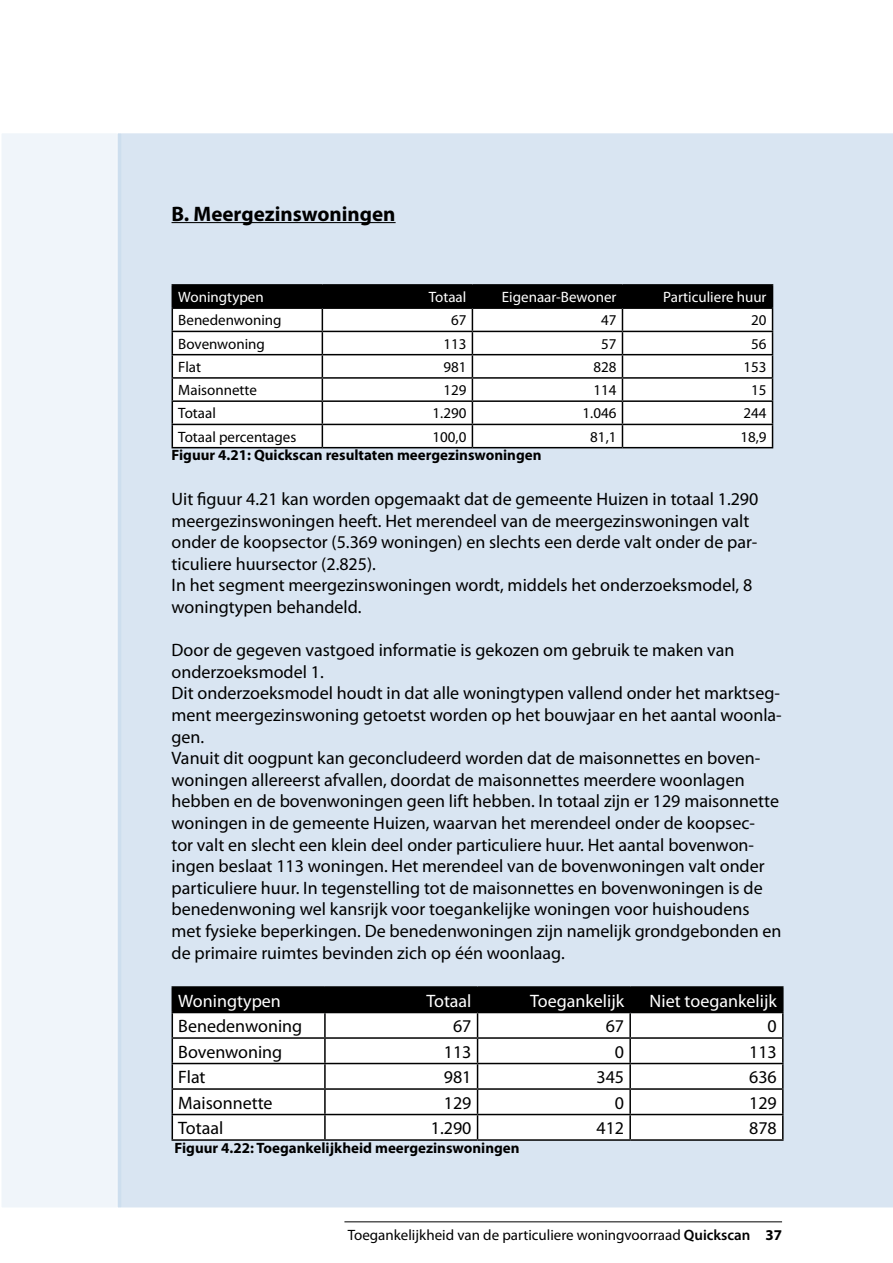
<style>
.page{position:relative;width:893px;height:1263px;background:#fff}
.page>*{position:absolute;margin:0;border:0;box-sizing:border-box;transform-origin:0 0}
.t1{font:700 21px "Myriad Pro";color:#000}
.t2{font:18px/21.6px "Myriad Pro";color:#000}
.t3{font:18px "Myriad Pro";color:#fff}
.t4{font:15px "Myriad Pro";color:#000}
.t5{font:700 15px "Myriad Pro";color:#000}
.t6{font:15px "Myriad Pro";color:#fff}
.s1{font-weight:600}
.s2{font-weight:700}
</style>
<div class="page">
<div style="left:1px;top:133px;width:121px;height:1075px;background:#f0f5fa"></div>
<div style="left:118px;top:133px;width:775px;height:1075px;background:#d9e5f2"></div>
<hr style="left:172px;top:222px;width:224px;height:1px;background:#000">
<hr style="left:172px;top:284px;width:150px;height:2px;background:#000">
<hr style="left:322px;top:284px;width:150px;height:2px;background:#000">
<hr style="left:472px;top:284px;width:150px;height:2px;background:#000">
<hr style="left:622px;top:284px;width:151px;height:2px;background:#000">
<svg style="left:172px;top:285px;width:601px;height:162px"></svg>
<hr style="left:172px;top:447px;width:150px;height:1px;background:#000">
<hr style="left:322px;top:447px;width:150px;height:1px;background:#000">
<hr style="left:472px;top:447px;width:150px;height:1px;background:#000">
<hr style="left:622px;top:447px;width:151px;height:1px;background:#000">
<hr style="left:172px;top:986px;width:153px;height:2px;background:#000">
<hr style="left:325px;top:986px;width:153px;height:2px;background:#000">
<hr style="left:478px;top:986px;width:152px;height:2px;background:#000">
<hr style="left:630px;top:986px;width:154px;height:2px;background:#000">
<hr style="left:782px;top:988px;width:2px;height:24px;background:#000">
<hr style="left:630px;top:1012px;width:154px;height:1px;background:#000">
<hr style="left:782px;top:1013px;width:2px;height:24px;background:#000">
<hr style="left:630px;top:1037px;width:154px;height:2px;background:#000">
<hr style="left:782px;top:1039px;width:2px;height:24px;background:#000">
<hr style="left:630px;top:1063px;width:154px;height:1px;background:#000">
<hr style="left:782px;top:1064px;width:2px;height:24px;background:#000">
<hr style="left:630px;top:1088px;width:154px;height:2px;background:#000">
<hr style="left:782px;top:1090px;width:2px;height:24px;background:#000">
<svg style="left:172px;top:987px;width:611px;height:152px"></svg>
<hr style="left:630px;top:1114px;width:154px;height:1px;background:#000">
<hr style="left:629px;top:1115px;width:2px;height:24px;background:#000">
<hr style="left:782px;top:1115px;width:2px;height:24px;background:#000">
<hr style="left:172px;top:1139px;width:153px;height:2px;background:#000">
<hr style="left:325px;top:1139px;width:153px;height:2px;background:#000">
<hr style="left:478px;top:1139px;width:152px;height:2px;background:#000">
<hr style="left:630px;top:1139px;width:154px;height:2px;background:#000">
<hr style="left:344px;top:1221px;width:438px;height:1px;background:#000">
<p class="t1" style="left:172px;top:205px;width:226px">B. Meergezinswoningen</p>
<p class="t6" style="left:178px;top:291px;width:87px">Woningtypen</p>
<p class="t6" style="left:429px;top:291px;width:39px">Totaal</p>
<p class="t6" style="left:502px;top:291px;width:116px">Eigenaar-Bewoner</p>
<p class="t6" style="left:663px;top:291px;width:105px">Particuliere huur</p>
<p class="t4" style="left:178px;top:315px;width:105px">Benedenwoning</p>
<p class="t4" style="left:451px;top:315px;width:17px">67</p>
<p class="t4" style="left:601px;top:315px;width:17px">47</p>
<p class="t4" style="left:751px;top:315px;width:17px">20</p>
<p class="t4" style="left:178px;top:338px;width:88px">Bovenwoning</p>
<p class="t4" style="left:443px;top:338px;width:25px">113</p>
<p class="t4" style="left:601px;top:338px;width:17px">57</p>
<p class="t4" style="left:751px;top:338px;width:17px">56</p>
<p class="t4" style="left:178px;top:361px;width:24px">Flat</p>
<p class="t4" style="left:443px;top:361px;width:25px">981</p>
<p class="t4" style="left:593px;top:361px;width:25px">828</p>
<p class="t4" style="left:743px;top:361px;width:25px">153</p>
<p class="t4" style="left:178px;top:384px;width:80px">Maisonnette</p>
<p class="t4" style="left:443px;top:384px;width:25px">129</p>
<p class="t4" style="left:593px;top:384px;width:25px">114</p>
<p class="t4" style="left:751px;top:384px;width:17px">15</p>
<p class="t4" style="left:178px;top:408px;width:39px">Totaal</p>
<p class="t4" style="left:432px;top:408px;width:35px">1.290</p>
<p class="t4" style="left:583px;top:408px;width:35px">1.046</p>
<p class="t4" style="left:743px;top:408px;width:25px">244</p>
<p class="t4" style="left:178px;top:431px;width:120px">Totaal percentages</p>
<p class="t4" style="left:432px;top:431px;width:35px">100,0</p>
<p class="t4" style="left:590px;top:431px;width:28px">81,1</p>
<p class="t4" style="left:740px;top:431px;width:28px">18,9</p>
<p class="t5" style="left:172px;top:450px;width:371px">Figuur 4.21: Quickscan resultaten meergezinswoningen</p>
<p class="t2" style="left:172px;top:490px;width:588px">Uit figuur 4.21 kan worden opgemaakt dat de gemeente Huizen in totaal 1.290 meergezinswoningen heeft. Het merendeel van de meergezinswoningen valt onder de koopsector (5.369 woningen) en slechts een derde valt onder de par&shy;ticuliere huursector (2.825).<br>In het segment meergezinswoningen wordt, middels het onderzoeksmodel, 8 woningtypen behandeld.</p>
<p class="t2" style="left:172px;top:641px;width:612px">Door de gegeven vastgoed informatie is gekozen om gebruik te maken van onderzoeksmodel 1.<br>Dit onderzoeksmodel houdt in dat alle woningtypen vallend onder het marktseg&shy;ment meergezinswoning getoetst worden op het bouwjaar en het aantal woonla&shy;gen.<br>Vanuit dit oogpunt kan geconcludeerd worden dat de maisonnettes en boven&shy;woningen allereerst afvallen, doordat de maisonnettes meerdere woonlagen hebben en de bovenwoningen geen lift hebben. In totaal zijn er 129 maisonnette woningen in de gemeente Huizen, waarvan het merendeel onder de koopsec-<br>tor valt en slecht een klein deel onder particuliere huur. Het aantal bovenwon&shy;ingen beslaat 113 woningen. Het merendeel van de bovenwoningen valt onder particuliere huur. In tegenstelling tot de maisonnettes en bovenwoningen is de benedenwoning wel kansrijk voor toegankelijke woningen voor huishoudens met fysieke beperkingen. De benedenwoningen zijn namelijk grondgebonden en de primaire ruimtes bevinden zich op één woonlaag.</p>
<p class="t3" style="left:178px;top:993px;width:104px">Woningtypen</p>
<p class="t3" style="left:426px;top:993px;width:47px">Totaal</p>
<p class="t3" style="left:530px;top:993px;width:96px">Toegankelijk</p>
<p class="t3" style="left:650px;top:993px;width:129px">Niet toegankelijk</p>
<p class="t2" style="left:178px;top:1017px;width:125px">Benedenwoning</p>
<p class="t2" style="left:453px;top:1017px;width:20px">67</p>
<p class="t2" style="left:606px;top:1017px;width:20px">67</p>
<p class="t2" style="left:768px;top:1017px;width:11px">0</p>
<p class="t2" style="left:178px;top:1042px;width:106px">Bovenwoning</p>
<p class="t2" style="left:444px;top:1042px;width:29px">113</p>
<p class="t2" style="left:615px;top:1042px;width:11px">0</p>
<p class="t2" style="left:749px;top:1042px;width:29px">113</p>
<p class="t2" style="left:178px;top:1068px;width:29px">Flat</p>
<p class="t2" style="left:444px;top:1068px;width:29px">981</p>
<p class="t2" style="left:596px;top:1068px;width:29px">345</p>
<p class="t2" style="left:749px;top:1068px;width:29px">636</p>
<p class="t2" style="left:178px;top:1093px;width:96px">Maisonnette</p>
<p class="t2" style="left:444px;top:1093px;width:29px">129</p>
<p class="t2" style="left:615px;top:1093px;width:11px">0</p>
<p class="t2" style="left:749px;top:1093px;width:29px">129</p>
<p class="t2" style="left:178px;top:1119px;width:47px">Totaal</p>
<p class="t2" style="left:431px;top:1119px;width:42px">1.290</p>
<p class="t2" style="left:596px;top:1119px;width:29px">412</p>
<p class="t2" style="left:749px;top:1119px;width:29px">878</p>
<p class="t5" style="left:175px;top:1142px;width:347px">Figuur 4.22: Toegankelijkheid meergezinswoningen</p>
<p class="t4" style="left:348px;top:1229px;width:436px">Toegankelijkheid van de particuliere woningvoorraad <span class="s1">Quickscan</span> <span class="s2">37</span></p>
</div>
